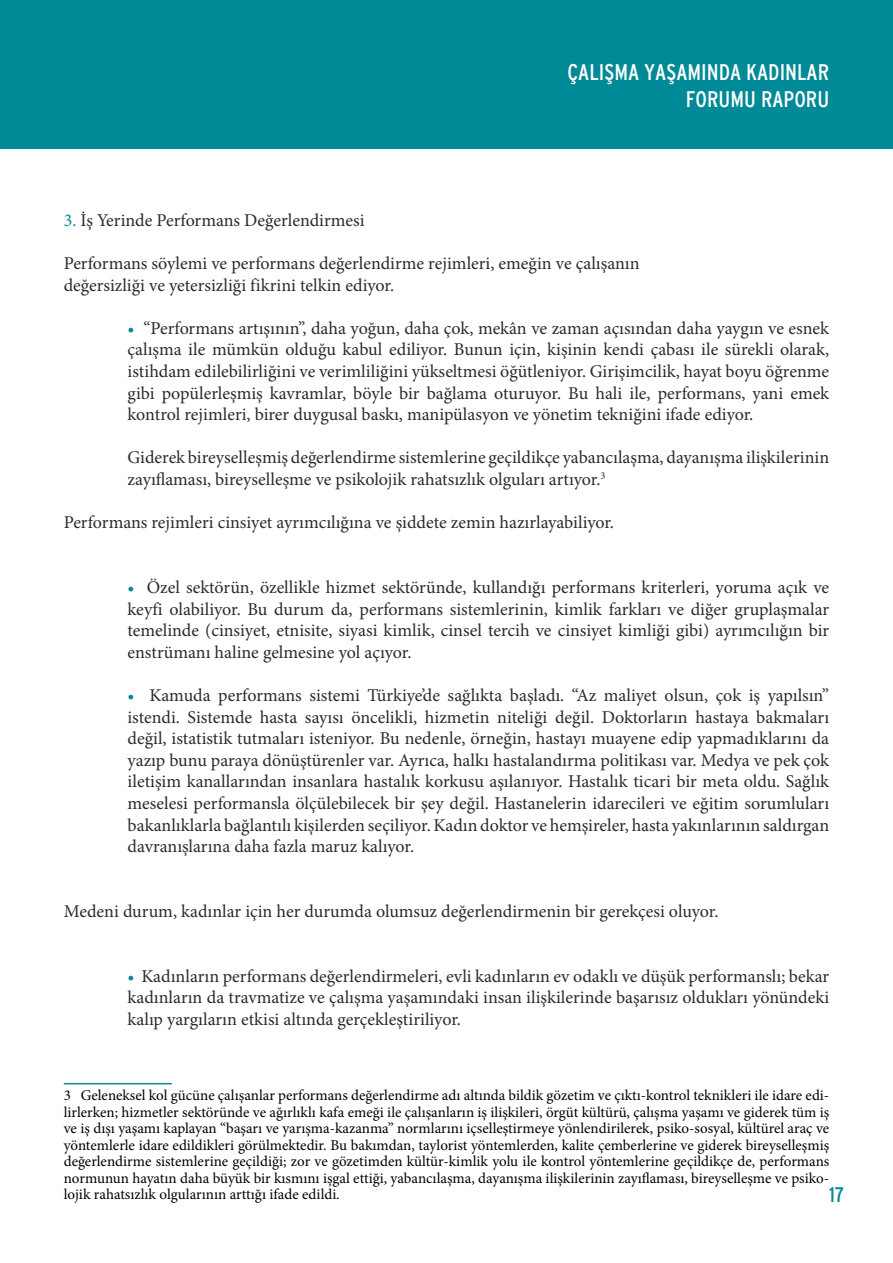
<style>
.page{position:relative;width:893px;height:1263px;background:#fff}
.page>*{position:absolute;margin:0;border:0;box-sizing:border-box;transform-origin:0 0}
.t1{font:condensed 22.5px/27px "Interstate";color:#fff;text-align:right}
.t2{font:condensed 21px "Interstate";color:#008996}
.t3{font:18px/21.6px "Minion Pro";color:#2e2a25;text-align:justify}
.t4{font:15px/16.5px "Minion Pro";color:#000;text-align:justify}
.s1{color:#008996}
</style>
<div class="page">
<div style="left:0;top:0;width:893px;height:149px;background:#008996"></div>
<hr style="left:64px;top:1083px;width:108px;height:1px;background:#008996">
<p class="t1" style="left:567px;top:58px;width:263px">ÇALIŞMA YAŞAMINDA KADINLAR<br>FORUMU RAPORU</p>
<p class="t3" style="left:64px;top:209px;width:302px"><span class="s1">3.</span> İş Yerinde Performans Değerlendirmesi</p>
<p class="t3" style="left:64px;top:252px;width:577px">Performans söylemi ve performans değerlendirme rejimleri, emeğin ve çalışanın değersizliği ve yetersizliği fikrini telkin ediyor.</p>
<p class="t3" style="left:128px;top:317px;width:703px"><span class="s1">•</span> “Performans artışının”, daha yoğun, daha çok, mekân ve zaman açısından daha yaygın ve esnek çalışma ile mümkün olduğu kabul ediliyor. Bunun için, kişinin kendi çabası ile sürekli olarak, istihdam edilebilirliğini ve verimliliğini yükseltmesi öğütleniyor. Girişimcilik, hayat boyu öğrenme gibi popülerleşmiş kavramlar, böyle bir bağlama oturuyor. Bu hali ile, performans, yani emek kontrol rejimleri, birer duygusal baskı, manipülasyon ve yönetim tekniğini ifade ediyor.</p>
<p class="t3" style="left:128px;top:447px;width:703px">Giderek bireyselleşmiş değerlendirme sistemlerine geçildikçe yabancılaşma, dayanışma ilişkilerinin zayıflaması, bireyselleşme ve psikolojik rahatsızlık olguları artıyor.<sup>3</sup></p>
<p class="t3" style="left:64px;top:512px;width:552px">Performans rejimleri cinsiyet ayrımcılığına ve şiddete zemin hazırlayabiliyor.</p>
<p class="t3" style="left:128px;top:576px;width:703px"><span class="s1">•</span> Özel sektörün, özellikle hizmet sektöründe, kullandığı performans kriterleri, yoruma açık ve keyfi olabiliyor. Bu durum da, performans sistemlerinin, kimlik farkları ve diğer gruplaşmalar temelinde (cinsiyet, etnisite, siyasi kimlik, cinsel tercih ve cinsiyet kimliği gibi) ayrımcılığın bir enstrümanı haline gelmesine yol açıyor.</p>
<p class="t3" style="left:128px;top:684px;width:703px"><span class="s1">•</span> Kamuda performans sistemi Türkiye’de sağlıkta başladı. “Az maliyet olsun, çok iş yapılsın” istendi. Sistemde hasta sayısı öncelikli, hizmetin niteliği değil. Doktorların hastaya bakmaları değil, istatistik tutmaları isteniyor. Bu nedenle, örneğin, hastayı muayene edip yapmadıklarını da yazıp bunu paraya dönüştürenler var. Ayrıca, halkı hastalandırma politikası var. Medya ve pek çok iletişim kanallarından insanlara hastalık korkusu aşılanıyor. Hastalık ticari bir meta oldu. Sağlık meselesi performansla ölçülebilecek bir şey değil. Hastanelerin idarecileri ve eğitim sorumluları bakanlıklarla bağlantılı kişilerden seçiliyor. Kadın doktor ve hemşireler, hasta yakınlarının saldırgan davranışlarına daha fazla maruz kalıyor.</p>
<p class="t3" style="left:64px;top:900px;width:656px">Medeni durum, kadınlar için her durumda olumsuz değerlendirmenin bir gerekçesi oluyor.</p>
<p class="t3" style="left:128px;top:965px;width:703px"><span class="s1">•</span> Kadınların performans değerlendirmeleri, evli kadınların ev odaklı ve düşük performanslı; bekar kadınların da travmatize ve çalışma yaşamındaki insan ilişkilerinde başarısız oldukları yönündeki kalıp yargıların etkisi altında gerçekleştiriliyor.</p>
<p class="t4" style="left:64px;top:1087px;width:767px">3 Geleneksel kol gücüne çalışanlar performans değerlendirme adı altında bildik gözetim ve çıktı-kontrol teknikleri ile idare edi&shy;lirlerken; hizmetler sektöründe ve ağırlıklı kafa emeği ile çalışanların iş ilişkileri, örgüt kültürü, çalışma yaşamı ve giderek tüm iş ve iş dışı yaşamı kaplayan “başarı ve yarışma-kazanma” normlarını içselleştirmeye yönlendirilerek, psiko-sosyal, kültürel araç ve yöntemlerle idare edildikleri görülmektedir. Bu bakımdan, taylorist yöntemlerden, kalite çemberlerine ve giderek bireyselleşmiş değerlendirme sistemlerine geçildiği; zor ve gözetimden kültür-kimlik yolu ile kontrol yöntemlerine geçildikçe de, performans normunun hayatın daha büyük bir kısmını işgal ettiği, yabancılaşma, dayanışma ilişkilerinin zayıflaması, bireyselleşme ve psiko&shy;lojik rahatsızlık olgularının arttığı ifade edildi.</p>
<p class="t2" style="left:829px;top:1182px;width:17px">17</p>
</div>
